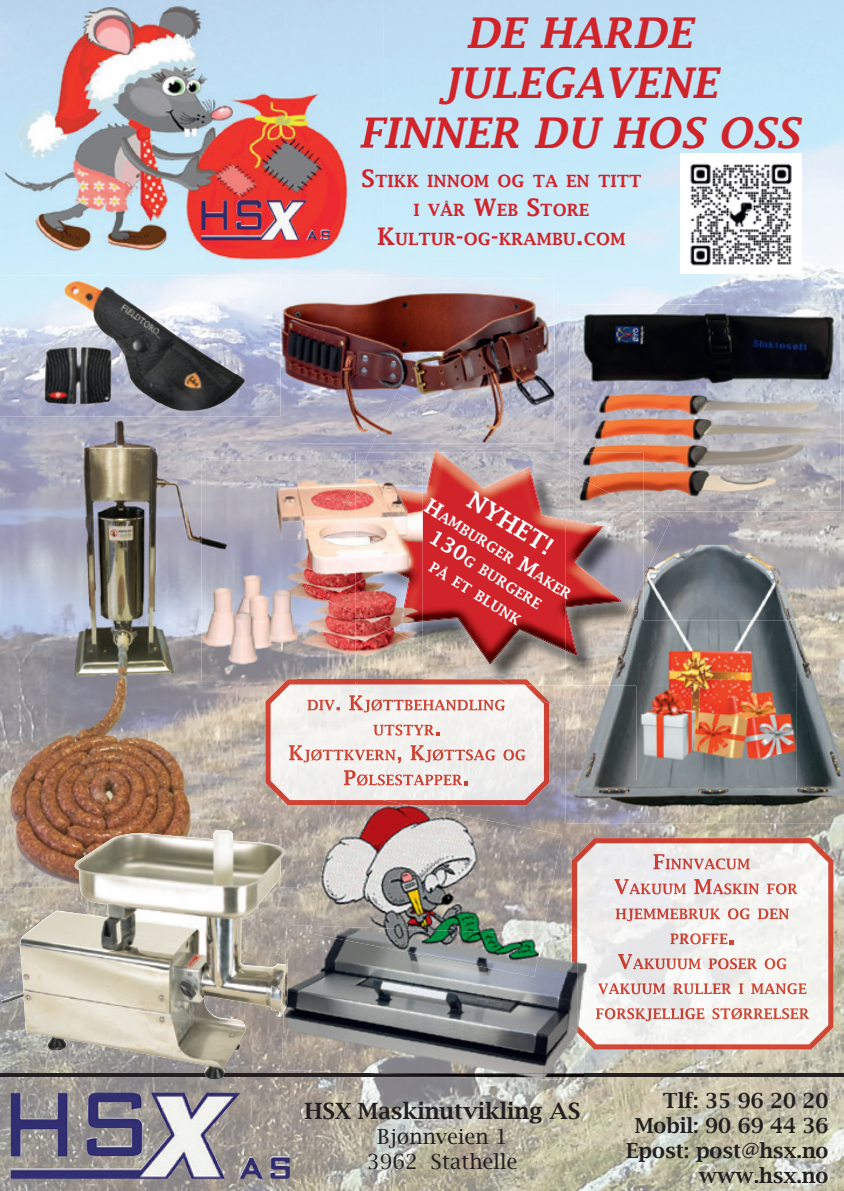
<style>
.page{position:relative;width:844px;height:1191px;background:#fff}
.page>*{position:absolute;margin:0;border:0;box-sizing:border-box;transform-origin:0 0}
.t1{font:italic 600 41.65px/49.9px "Lucida Fax";color:#d1232a;text-align:center}
.t2{font:600 24.32px "Lucida Fax";color:#fff}
.t3{font:600 22.57px "Lucida Bright";color:#231f20}
.t4{font:600 20.82px/25px "Lucida Bright";color:#231f20;text-align:right}
.t5{font:20.82px/25px "Lucida Bright";color:#231f20;text-align:center}
.t6{font:600 20.82px "Lucida Fax";color:#fff}
.t7{font:600 16.97px/29.1px "Lucida Fax";color:#d1232a;text-align:center}
.t8{font:600 14.53px/24.3px "Lucida Fax";color:#fff}
.s1{font-size:24.32px}
.s2{font-size:20.82px}
.s3{font-size:14.53px}
</style>
<div class="page">
<img style="left:784px;top:187px;width:59px;height:339px">
<img style="left:0;top:275px;width:301px;height:141px">
<img style="left:723px;top:274px;width:61px;height:30px">
<img style="left:543px;top:313px;width:26px;height:139px">
<img style="left:297px;top:443px;width:71px;height:18px">
<img style="left:670px;top:511px;width:114px;height:15px">
<img style="left:549px;top:711px;width:53px;height:214px">
<img style="left:285px;top:805px;width:26px;height:120px">
<img style="left:602px;top:823px;width:241px;height:54px">
<img style="left:784px;top:877px;width:59px;height:314px">
<img style="left:0;top:940px;width:59px;height:251px">
<img style="left:181px;top:1079px;width:120px;height:112px">
<img style="left:59px;top:1079px;width:122px;height:112px">
<img style="left:543px;top:1049px;width:241px;height:142px">
<img style="left:301px;top:1080px;width:242px;height:111px">
<div style="left:384px;top:117px;width:418px;height:31px;background:#c3e7f9"></div>
<hr style="left:0;top:1073px;width:843px;height:4px;background:#231f20">
<img style="left:297px;top:682px;width:252px;height:123px">
<img style="left:280px;top:278px;width:274px;height:165px">
<img style="left:572px;top:838px;width:261px;height:211px">
<img style="left:0;top:0;width:384px;height:275px">
<img style="left:360px;top:117px;width:24px;height:31px">
<img style="left:201px;top:200px;width:128px;height:40px">
<img style="left:565px;top:526px;width:278px;height:297px">
<img style="left:0;top:416px;width:237px;height:471px">
<img style="left:237px;top:416px;width:60px;height:45px">
<img style="left:237px;top:682px;width:60px;height:205px">
<img style="left:270px;top:684px;width:27px;height:116px">
<img style="left:289px;top:745px;width:8px;height:15px">
<img style="left:280px;top:416px;width:17px;height:27px">
<img style="left:636px;top:620px;width:160px;height:160px">
<img style="left:11px;top:1092px;width:279px;height:86px">
<img style="left:1px;top:830px;width:284px;height:249px">
<img style="left:281px;top:925px;width:304px;height:155px">
<img style="left:386px;top:1073px;width:197px;height:4px">
<img style="left:585px;top:935px;width:3px;height:98px">
<img style="left:572px;top:935px;width:13px;height:105px">
<img style="left:283px;top:959px;width:4px;height:53px">
<img style="left:311px;top:805px;width:250px;height:129px">
<img style="left:336px;top:791px;width:46px;height:9px">
<img style="left:335px;top:800px;width:74px;height:5px">
<img style="left:310px;top:926px;width:232px;height:51px">
<img style="left:569px;top:304px;width:271px;height:207px">
<img style="left:64px;top:281px;width:76px;height:110px">
<svg style="left:355px;top:452px;width:10px;height:9px"></svg>
<img style="left:355px;top:684px;width:67px;height:1px">
<img style="left:355px;top:682px;width:67px;height:2px">
<img style="left:368px;top:443px;width:155px;height:9px">
<img style="left:373px;top:393px;width:131px;height:50px">
<img style="left:643px;top:511px;width:27px;height:15px">
<img style="left:643px;top:526px;width:24px;height:52px">
<svg style="left:643px;top:508px;width:6px;height:3px"></svg>
<img style="left:532px;top:685px;width:33px;height:26px">
<img style="left:510px;top:685px;width:15px;height:14px">
<img style="left:525px;top:685px;width:24px;height:18px">
<img style="left:565px;top:685px;width:28px;height:32px">
<img style="left:422px;top:452px;width:221px;height:233px">
<img style="left:497px;top:679px;width:35px;height:6px">
<img style="left:565px;top:526px;width:78px;height:159px">
<img style="left:600px;top:474px;width:43px;height:37px">
<img style="left:365px;top:452px;width:57px;height:9px">
<svg style="left:434px;top:449px;width:6px;height:3px"></svg>
<img style="left:422px;top:452px;width:178px;height:212px">
<img style="left:565px;top:526px;width:57px;height:130px">
<img style="left:201px;top:461px;width:154px;height:221px">
<svg style="left:285px;top:679px;width:12px;height:3px"></svg>
<img style="left:355px;top:644px;width:67px;height:38px">
<img style="left:305px;top:481px;width:50px;height:132px">
<img style="left:355px;top:623px;width:67px;height:21px">
<img style="left:355px;top:461px;width:67px;height:21px">
<svg style="left:351px;top:549px;width:4px;height:4px"></svg>
<img style="left:355px;top:482px;width:67px;height:141px">
<img style="left:690px;top:163px;width:110px;height:111px">
<svg style="left:428px;top:561px;width:23px;height:19px"></svg>
<h1 class="t1" style="left:358px;top:8px;width:442px">DE HARDE<br>JULEGAVENE<br>FINNER DU HOS OSS</h1>
<p class="t7" style="left:361px;top:166px;width:282px"><span class="s1">S</span>TIKK INNOM OG TA EN TITT<br>I VÅR <span class="s1">W</span>EB <span class="s1">S</span>TORE<br><span class="s1">K</span>ULTUR<span class="s1">-</span>OG<span class="s1">-</span>KRAMBU<span class="s1">.</span>COM</p>
<p class="t2" style="left:477px;top:485px;width:98px;rotate:32deg">NYH ET!</p>
<p class="t8" style="left:432px;top:495px;width:172px;rotate:32deg"><span class="s2">H</span>AMBURGER <span class="s2">M</span>AK ER</p>
<p class="t6" style="left:437px;top:524px;width:54px;rotate:32deg">130<span class="s3">G</span></p>
<p class="t8" style="left:472px;top:549px;width:88px;text-indent:16px;rotate:32deg">BURGERE<br>ET BLUNK</p>
<p class="t3" style="left:304px;top:1097px;width:277px">HSX Maskinutvikling AS</p>
<p class="t5" style="left:367px;top:1123px;width:152px">Bjønnveien 1<br>3962 Stathelle</p>
<p class="t4" style="left:626px;top:1087px;width:204px">Tlf: 35 96 20 20<br>Mobil: 90 69 44 36<br>Epost: post@hsx.no www.hsx.no</p>
</div>
